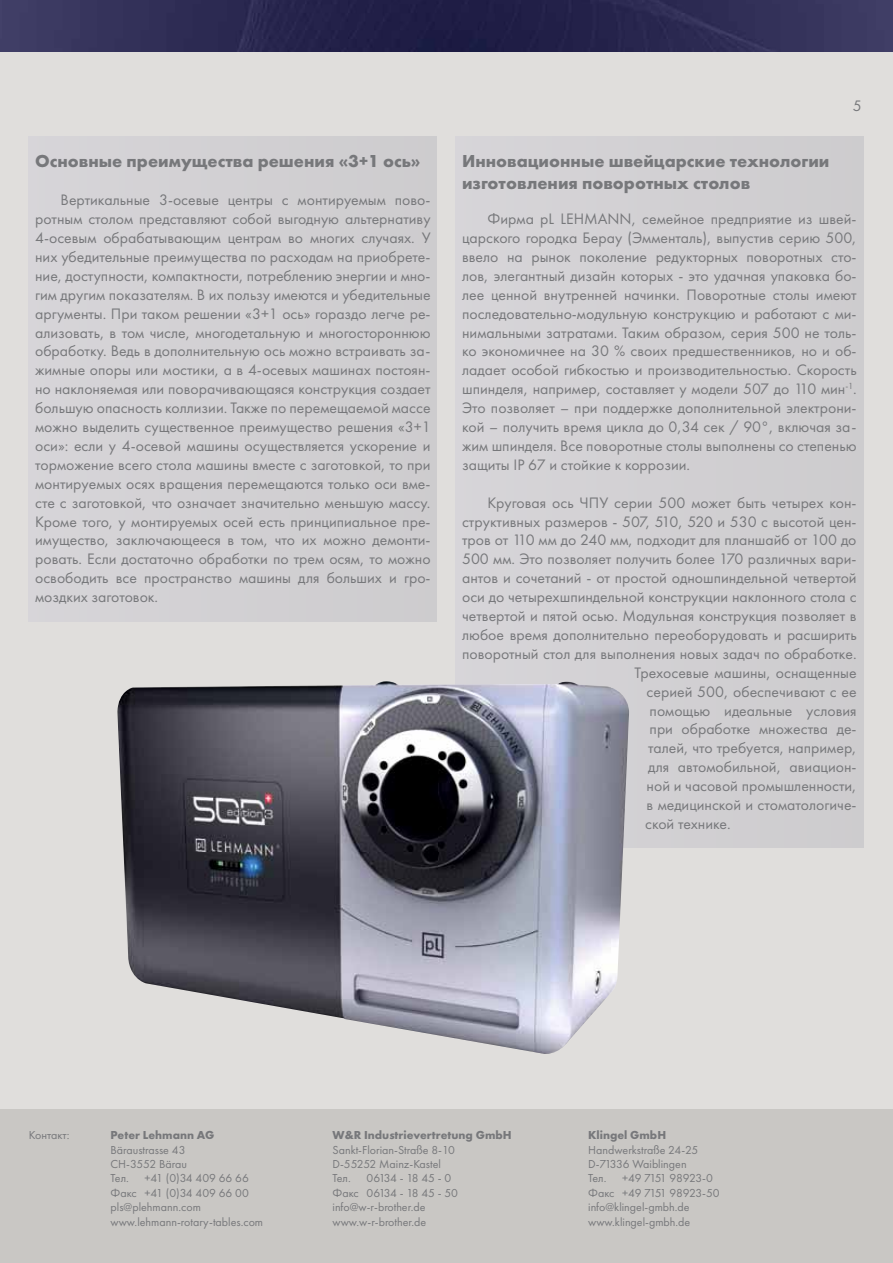
<style>
.page{position:relative;width:893px;height:1263px;background:#e0dedc}
.page>*{position:absolute;margin:0;border:0;box-sizing:border-box;transform-origin:0 0}
.t1{font:700 18px/21.8px "Futura PT";color:#77787b}
.t2{font:15.75px/18.9px "Futura PT";color:#77787b;text-align:justify}
.t3{font:12px/14.4px "Futura PT";color:#77787b}
.t4{font:700 12px "Futura PT";color:#77787b}
</style>
<div class="page">
<img style="left:0;top:0;width:893px;height:51px">
<div style="left:0;top:1110px;width:893px;height:153px;background:#c9c7c4"></div>
<div style="left:29px;top:136px;width:408px;height:485px;background:#d2d0d3"></div>
<div style="left:456px;top:136px;width:408px;height:712px;background:#d1d0d2"></div>
<img style="left:117px;top:681px;width:512px;height:373px">
<p class="t1" style="left:35px;top:150px;width:387px">Основные преимущества решения «3+1 ось»</p>
<p class="t2" style="left:35px;top:190px;width:397px;text-indent:26px">Вертикальные 3-осевые центры с монтируемым пово&shy;ротным столом представляют собой выгодную альтернативу 4-осевым обрабатывающим центрам во многих случаях. У них убедительные преимущества по расходам на приобрете&shy;ние, доступности, компактности, потреблению энергии и мно&shy;гим другим показателям. В их пользу имеются и убедительные аргументы. При таком решении «3+1 ось» гораздо легче ре&shy;ализовать, в том числе, многодетальную и многостороннюю обработку. Ведь в дополнительную ось можно встраивать за&shy;жимные опоры или мостики, а в 4-осевых машинах постоян&shy;но наклоняемая или поворачивающаяся конструкция создает большую опасность коллизии. Также по перемещаемой массе можно выделить существенное преимущество решения «3+1 оси»: если у 4-осевой машины осуществляется ускорение и торможение всего стола машины вместе с заготовкой, то при монтируемых осях вращения перемещаются только оси вме&shy;сте с заготовкой, что означает значительно меньшую массу.<br>Кроме того, у монтируемых осей есть принципиальное пре&shy;имущество, заключающееся в том, что их можно демонти&shy;ровать. Если достаточно обработки по трем осям, то можно освободить все пространство машины для больших и гро&shy;моздких заготовок.</p>
<p class="t2" style="left:853px;top:96px;width:10px">5</p>
<p class="t1" style="left:462px;top:150px;width:369px">Инновационные швейцарские технологии изготовления поворотных столов</p>
<p class="t2" style="left:462px;top:209px;width:396px;text-indent:26px">Фирма pL LEHMANN, семейное предприятие из швей&shy;царского городка Берау (Эмменталь), выпустив серию 500, ввело на рынок поколение редукторных поворотных сто&shy;лов, элегантный дизайн которых - это удачная упаковка бо&shy;лее ценной внутренней начинки. Поворотные столы имеют последовательно-модульную конструкцию и работают с ми&shy;нимальными затратами. Таким образом, серия 500 не толь&shy;ко экономичнее на 30 % своих предшественников, но и об&shy;ладает особой гибкостью и производительностью. Скорость шпинделя, например, составляет у модели 507 до 110 мин<sup>-1</sup>.<br>Это позволяет – при поддержке дополнительной электрони&shy;кой – получить время цикла до 0,34 сек / 90°, включая за&shy;жим шпинделя. Все поворотные столы выполнены со степенью защиты IP 67 и стойкие к коррозии.</p>
<p class="t2" style="left:488px;top:493px;width:371px">Круговая ось ЧПУ серии 500 может быть четырех кон-</p>
<p class="t2" style="left:462px;top:512px;width:396px">структивных размеров - 507, 510, 520 и 530 с высотой цен-</p>
<p class="t2" style="left:462px;top:531px;width:396px">тров от 110 мм до 240 мм, подходит для планшайб от 100 до</p>
<p class="t2" style="left:462px;top:550px;width:396px">500 мм. Это позволяет получить более 170 различных вари-</p>
<p class="t2" style="left:462px;top:568px;width:396px">антов и сочетаний - от простой одношпиндельной четвертой</p>
<p class="t2" style="left:462px;top:587px;width:396px">оси до четырехшпиндельной конструкции наклонного стола с</p>
<p class="t2" style="left:462px;top:606px;width:396px">четвертой и пятой осью. Модульная конструкция позволяет в</p>
<p class="t2" style="left:462px;top:625px;width:396px">любое время дополнительно переоборудовать и расширить</p>
<p class="t2" style="left:462px;top:644px;width:396px">поворотный стол для выполнения новых задач по обработке.</p>
<p class="t2" style="left:635px;top:663px;width:223px">Трехосевые машины, оснащенные</p>
<p class="t2" style="left:647px;top:682px;width:211px">серией 500, обеспечивают с ее</p>
<p class="t2" style="left:650px;top:701px;width:209px">помощью идеальные условия</p>
<p class="t2" style="left:650px;top:720px;width:209px">при обработке множества де-</p>
<p class="t2" style="left:648px;top:739px;width:210px">талей, что требуется, например,</p>
<p class="t2" style="left:648px;top:757px;width:210px">для автомобильной, авиацион-</p>
<p class="t2" style="left:647px;top:776px;width:211px">ной и часовой промышленности,</p>
<p class="t2" style="left:647px;top:795px;width:211px">в медицинской и стоматологиче-</p>
<p class="t2" style="left:645px;top:814px;width:87px">ской технике.</p>
<p class="t3" style="left:29px;top:1128px;width:42px">Контакт:</p>
<p class="t4" style="left:111px;top:1127px;width:105px">Peter Lehmann AG</p>
<p class="t3" style="left:111px;top:1142px;width:78px">Bäraustrasse 43<br>CH-3552 Bärau<br>Тел.</p>
<p class="t3" style="left:111px;top:1171px;width:154px;text-indent:34px">+41 (0)34 409 66 66<br>Факс +41 (0)34 409 66 00 pls@plehmann.com www.lehmann-rotary-tables.com</p>
<p class="t4" style="left:332px;top:1127px;width:181px">W&amp;R Industrievertretung GmbH</p>
<p class="t3" style="left:332px;top:1142px;width:124px">Sankt-Florian-Straße 8-10<br>D-55252 Mainz-Kastel<br>Тел.</p>
<p class="t3" style="left:332px;top:1171px;width:127px;text-indent:34px">06134 - 18 45 - 0<br>Факс 06134 - 18 45 - 50 info@w-r-brother.de www.w-r-brother.de</p>
<p class="t4" style="left:588px;top:1127px;width:80px">Klingel GmbH</p>
<p class="t3" style="left:588px;top:1142px;width:112px">Handwerkstraße 24-25<br>D-71336 Waiblingen<br>Тел.</p>
<p class="t3" style="left:588px;top:1171px;width:133px;text-indent:34px">+49 7151 98923-0<br>Факс +49 7151 98923-50 info@klingel-gmbh.de www.klingel-gmbh.de</p>
</div>
